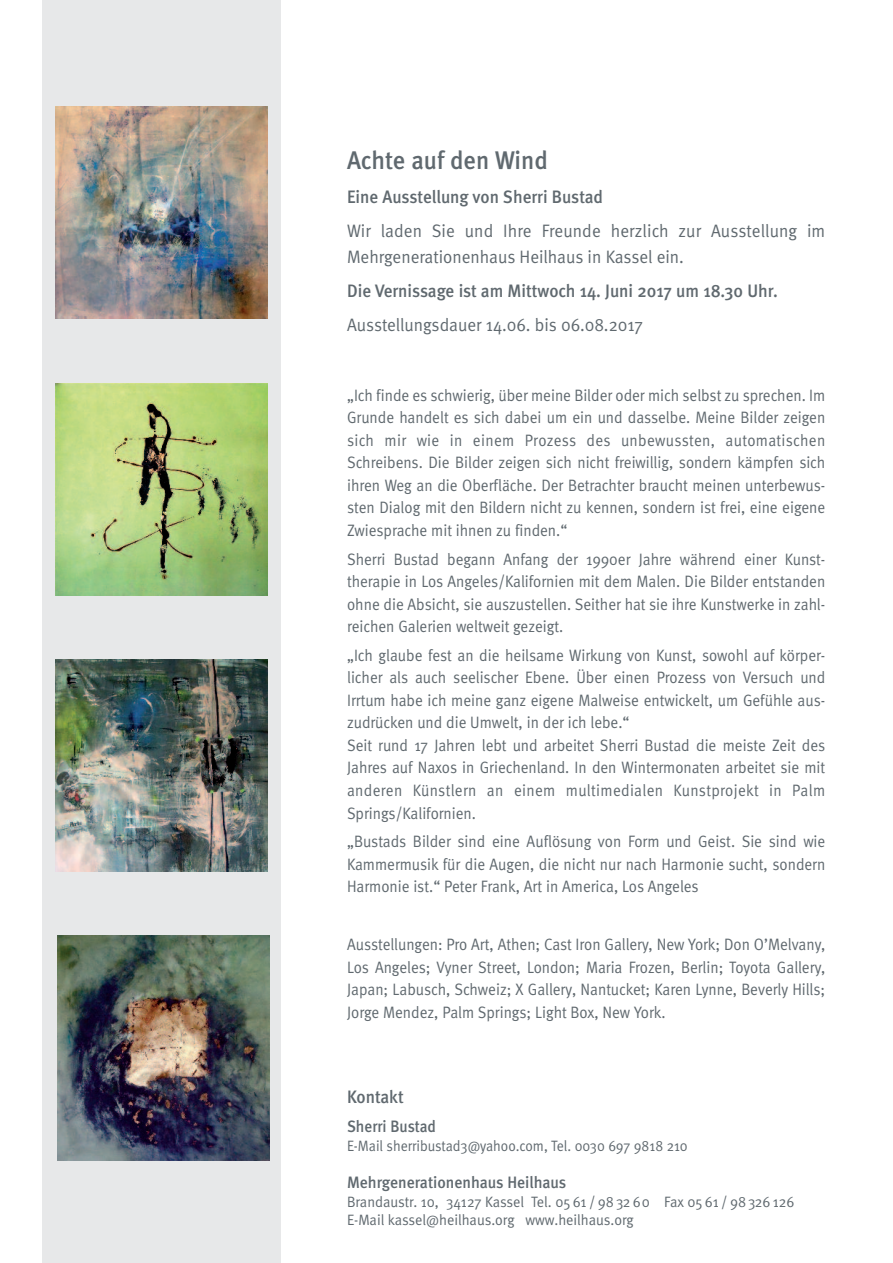
<style>
.page{position:relative;width:893px;height:1263px;background:#fff}
.page>*{position:absolute;margin:0;border:0;box-sizing:border-box;transform-origin:0 0}
.t1{font:500 25.5px "Meta";color:#60696f;scale:.95 1}
.t2{font:18px/25.5px "Meta Normal";color:#60696f;scale:.95 1}
.t3{font:500 18px "Meta";color:#60696f;scale:.95 1}
.t4{font:18px "Meta Medium LF";color:#60696f;scale:.95 1}
.t5{font:16.5px/22.5px "Meta Normal";color:#60696f;text-align:justify;scale:.92 1}
.t6{font:16.5px "Meta Medium LF";color:#60696f;scale:.95 1}
.t7{font:16.5px "Meta Medium LF";color:#60696f;scale:.92 1}
.t8{font:15px/18px "Meta Normal";color:#60696f;scale:.95 1}
.t9{font:15px "Meta Normal";color:#60696f;scale:.92 1}
</style>
<div class="page">
<div style="left:43px;top:0;width:238px;height:1263px;background:#e7e8e9"></div>
<img style="left:55px;top:106px;width:213px;height:212px">
<img style="left:55px;top:659px;width:212px;height:213px">
<img style="left:58px;top:935px;width:212px;height:226px">
<img style="left:55px;top:383px;width:213px;height:212px">
<h1 class="t1" style="left:347px;top:146px;width:213px">Achte auf den Wind</h1>
<p class="t3" style="left:347px;top:187px;width:271px">Eine Ausstellung von Sherri Bustad</p>
<p class="t2" style="left:347px;top:220px;width:505px">Wir laden Sie und Ihre Freunde herzlich zur Ausstellung im<br>Mehrgenerationenhaus Heilhaus in Kassel ein.</p>
<p class="t3" style="left:347px;top:280px;width:455px">Die Vernissage ist am Mittwoch 14. Juni 2017 um 18.30 Uhr.</p>
<p class="t2" style="left:347px;top:314px;width:313px">Ausstellungsdauer 14.06. bis 06.08.2017</p>
<p class="t5" style="left:347px;top:385px;width:521px">„Ich finde es schwierig, über meine Bilder oder mich selbst zu sprechen. Im Grunde handelt es sich dabei um ein und dasselbe. Meine Bilder zeigen sich mir wie in einem Prozess des unbewussten, automatischen Schreibens. Die Bilder zeigen sich nicht freiwillig, sondern kämpfen sich ihren Weg an die Oberfläche. Der Betrachter braucht meinen unterbewus&shy;sten Dialog mit den Bildern nicht zu kennen, sondern ist frei, eine eigene Zwiesprache mit ihnen zu finden.“</p>
<p class="t5" style="left:347px;top:549px;width:521px">Sherri Bustad begann Anfang der 1990er Jahre während einer Kunst&shy;therapie in Los Angeles/Kalifornien mit dem Malen. Die Bilder entstanden ohne die Absicht, sie auszustellen. Seither hat sie ihre Kunstwerke in zahl&shy;reichen Galerien weltweit gezeigt.</p>
<p class="t5" style="left:347px;top:646px;width:521px;text-align:left">„Ich glaube fest an die heilsame Wirkung von Kunst, sowohl auf körper&shy;licher als auch seelischer Ebene. Über einen Prozess von Versuch und Irrtum habe ich meine ganz eigene Malweise entwickelt, um Gefühle aus&shy;zudrücken und die Umwelt, in der ich lebe.“<br>Seit rund 17 Jahren lebt und arbeitet Sherri Bustad die meiste Zeit des Jahres auf Naxos in Griechenland. In den Wintermonaten arbeitet sie mit anderen Künstlern an einem multimedialen Kunstprojekt in Palm Springs/Kalifornien.</p>
<p class="t5" style="left:347px;top:832px;width:521px">„Bustads Bilder sind eine Auflösung von Form und Geist. Sie sind wie Kammermusik für die Augen, die nicht nur nach Harmonie sucht, sondern Harmonie ist.“ Peter Frank, Art in America, Los Angeles</p>
<p class="t5" style="left:347px;top:935px;width:521px">Ausstellungen: Pro Art, Athen; Cast Iron Gallery, New York; Don O’Melvany, Los Angeles; Vyner Street, London; Maria Frozen, Berlin; Toyota Gallery, Japan; Labusch, Schweiz; X Gallery, Nantucket; Karen Lynne, Beverly Hills; Jorge Mendez, Palm Springs; Light Box, New York.</p>
<p class="t4" style="left:347px;top:1091px;width:61px">Kontakt</p>
<p class="t7" style="left:347px;top:1121px;width:98px">Sherri Bustad</p>
<p class="t9" style="left:347px;top:1141px;width:372px">E-Mail sherribustad3@yahoo.com, Tel. 0030 697 9818 210</p>
<p class="t6" style="left:347px;top:1177px;width:232px">Mehrgenerationenhaus Heilhaus</p>
<p class="t8" style="left:347px;top:1194px;width:473px">Brandaustr. 10, 34127 Kassel Tel. 05 61 / 98 32 60 Fax 05 61 / 98 326 126<br>E-Mail kassel@heilhaus.org www.heilhaus.org</p>
</div>
